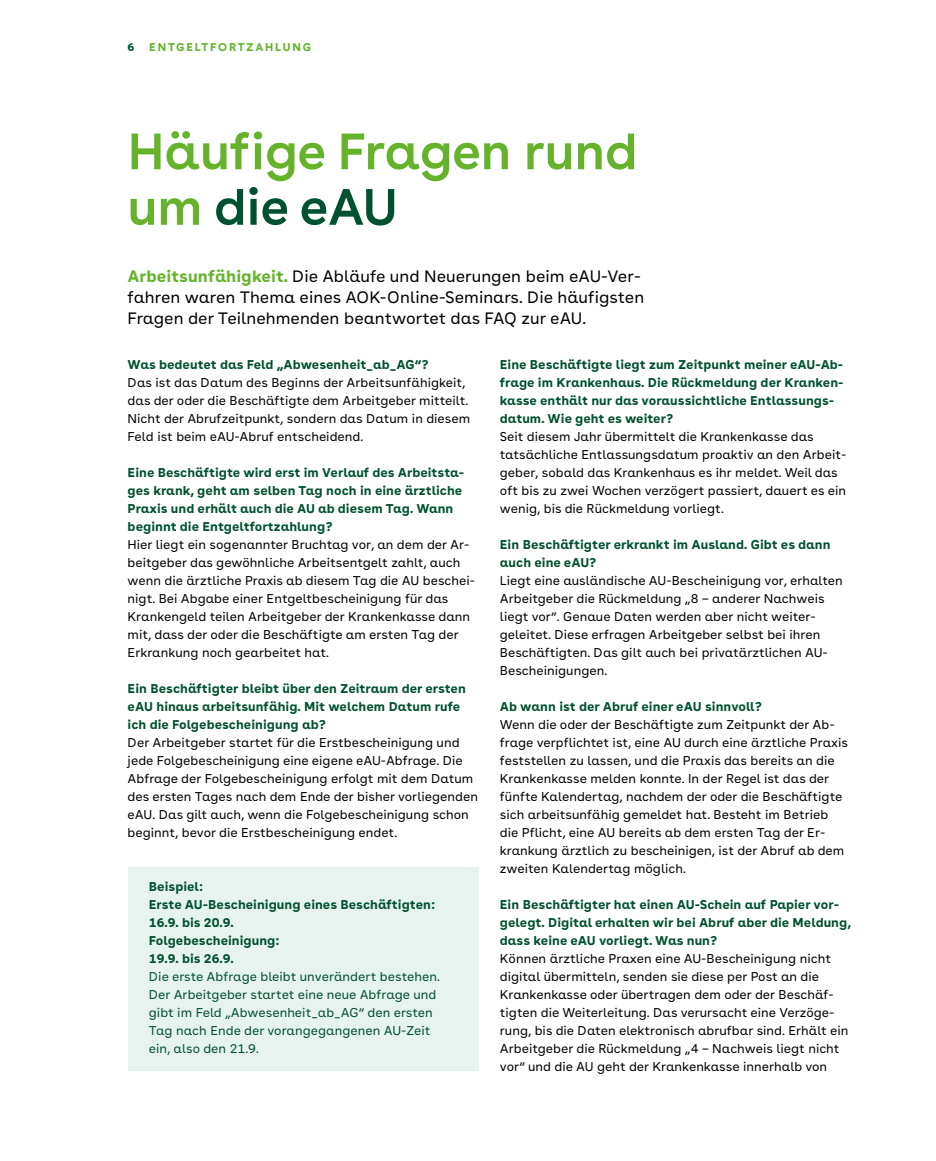
<style>
.page{position:relative;width:936px;height:1161px;background:#fff}
.page>*{position:absolute;margin:0;border:0;box-sizing:border-box;transform-origin:0 0}
.t1{font:600 51px/55.5px "AOK Buenos Aires";color:#64b32b}
.t2{font:16.5px/21px "AOK Buenos Aires Text";color:#000}
.t3{font:12.75px/18px "AOK Buenos Aires Text";color:#000}
.t4{font:700 12.75px/18px "AOK Buenos Aires Text";color:#005130}
.t5{font:12.75px/18px "AOK Buenos Aires Text";color:#005130}
.t6{font:700 11.25px "AOK Buenos Aires";letter-spacing:.16em;color:#64b32b}
.t7{font:700 11.25px "AOK Buenos Aires";color:#005130}
.s1{color:#005130}
.s2{font-weight:700;color:#64b32b}
</style>
<div class="page">
<div style="left:128px;top:867px;width:350px;height:204px;background:#e7f3ef"></div>
<p class="t7" style="left:128px;top:37px;width:8px">6</p>
<p class="t6" style="left:149px;top:37px;width:163px">ENTGELTFORTZAHLUNG</p>
<h1 class="t1" style="left:128px;top:119px;width:511px">Häufige Fragen rund um <span class="s1">die eAU</span></h1>
<p class="t2" style="left:128px;top:264px;width:518px"><span class="s2">Arbeitsunfähigkeit.</span> Die Abläufe und Neuerungen beim eAU-Ver&shy;fahren waren Thema eines AOK-Online-Seminars. Die häufigsten<br>Fragen der Teilnehmenden beantwortet das FAQ zur eAU.</p>
<p class="t4" style="left:128px;top:354px;width:302px">Was bedeutet das Feld „Abwesenheit_ab_AG“?</p>
<p class="t3" style="left:128px;top:372px;width:344px">Das ist das Datum des Beginns der Arbeitsunfähigkeit, das der oder die Beschäftigte dem Arbeitgeber mitteilt.<br>Nicht der Abrufzeitpunkt, sondern das Datum in diesem Feld ist beim eAU-Abruf entscheidend.</p>
<p class="t4" style="left:128px;top:462px;width:338px">Eine Beschäftigte wird erst im Verlauf des Arbeitsta&shy;ges krank, geht am selben Tag noch in eine ärztliche Praxis und erhält auch die AU ab diesem Tag. Wann beginnt die Entgeltfortzahlung?</p>
<p class="t3" style="left:128px;top:534px;width:349px">Hier liegt ein sogenannter Bruchtag vor, an dem der Ar&shy;beitgeber das gewöhnliche Arbeitsentgelt zahlt, auch wenn die ärztliche Praxis ab diesem Tag die AU beschei&shy;nigt. Bei Abgabe einer Entgeltbescheinigung für das Krankengeld teilen Arbeitgeber der Krankenkasse dann mit, dass der oder die Beschäftigte am ersten Tag der Erkrankung noch gearbeitet hat.</p>
<p class="t4" style="left:128px;top:678px;width:340px">Ein Beschäftigter bleibt über den Zeitraum der ersten eAU hinaus arbeitsunfähig. Mit welchem Datum rufe ich die Folgebescheinigung ab?</p>
<p class="t3" style="left:128px;top:732px;width:352px">Der Arbeitgeber startet für die Erstbescheinigung und jede Folgebescheinigung eine eigene eAU-Abfrage. Die Abfrage der Folgebescheinigung erfolgt mit dem Datum des ersten Tages nach dem Ende der bisher vorliegenden eAU. Das gilt auch, wenn die Folgebescheinigung schon beginnt, bevor die Erstbescheinigung endet.</p>
<p class="t4" style="left:500px;top:354px;width:345px">Eine Beschäftigte liegt zum Zeitpunkt meiner eAU-Ab&shy;frage im Krankenhaus. Die Rückmeldung der Kranken&shy;kasse enthält nur das voraussichtliche Entlassungs&shy;datum. Wie geht es weiter?</p>
<p class="t3" style="left:500px;top:426px;width:348px">Seit diesem Jahr übermittelt die Krankenkasse das tatsächliche Entlassungsdatum proaktiv an den Arbeit&shy;geber, sobald das Krankenhaus es ihr meldet. Weil das oft bis zu zwei Wochen verzögert passiert, dauert es ein wenig, bis die Rückmeldung vorliegt.</p>
<p class="t4" style="left:500px;top:534px;width:332px">Ein Beschäftigter erkrankt im Ausland. Gibt es dann auch eine eAU?</p>
<p class="t3" style="left:500px;top:570px;width:344px">Liegt eine ausländische AU-Bescheinigung vor, erhalten Arbeitgeber die Rückmeldung „8 – anderer Nachweis liegt vor“. Genaue Daten werden aber nicht weiter&shy;geleitet. Diese erfragen Arbeitgeber selbst bei ihren Beschäftigten. Das gilt auch bei privatärztlichen AU-Bescheinigungen.</p>
<p class="t4" style="left:500px;top:696px;width:263px">Ab wann ist der Abruf einer eAU sinnvoll?</p>
<p class="t3" style="left:500px;top:714px;width:349px">Wenn die oder der Beschäftigte zum Zeitpunkt der Ab&shy;frage verpflichtet ist, eine AU durch eine ärztliche Praxis feststellen zu lassen, und die Praxis das bereits an die Krankenkasse melden konnte. In der Regel ist das der fünfte Kalendertag, nachdem der oder die Beschäftigte sich arbeitsunfähig gemeldet hat. Besteht im Betrieb die Pflicht, eine AU bereits ab dem ersten Tag der Er&shy;krankung ärztlich zu bescheinigen, ist der Abruf ab dem zweiten Kalendertag möglich.</p>
<p class="t4" style="left:500px;top:894px;width:353px">Ein Beschäftigter hat einen AU-Schein auf Papier vor&shy;gelegt. Digital erhalten wir bei Abruf aber die Meldung, dass keine eAU vorliegt. Was nun?</p>
<p class="t3" style="left:500px;top:948px;width:350px">Können ärztliche Praxen eine AU-Bescheinigung nicht digital übermitteln, senden sie diese per Post an die Krankenkasse oder übertragen dem oder der Beschäf&shy;tigten die Weiterleitung. Das verursacht eine Verzöge&shy;rung, bis die Daten elektronisch abrufbar sind. Erhält ein Arbeitgeber die Rückmeldung „4 – Nachweis liegt nicht vor“ und die AU geht der Krankenkasse innerhalb von</p>
<p class="t4" style="left:149px;top:876px;width:288px">Beispiel:<br>Erste AU-Bescheinigung eines Beschäftigten:<br>16.9. bis 20.9.<br>Folgebescheinigung:<br>19.9. bis 26.9.</p>
<p class="t5" style="left:149px;top:966px;width:292px">Die erste Abfrage bleibt unverändert bestehen.<br>Der Arbeitgeber startet eine neue Abfrage und gibt im Feld „Abwesenheit_ab_AG“ den ersten Tag nach Ende der vorangegangenen AU-Zeit ein, also den 21.9.</p>
</div>
